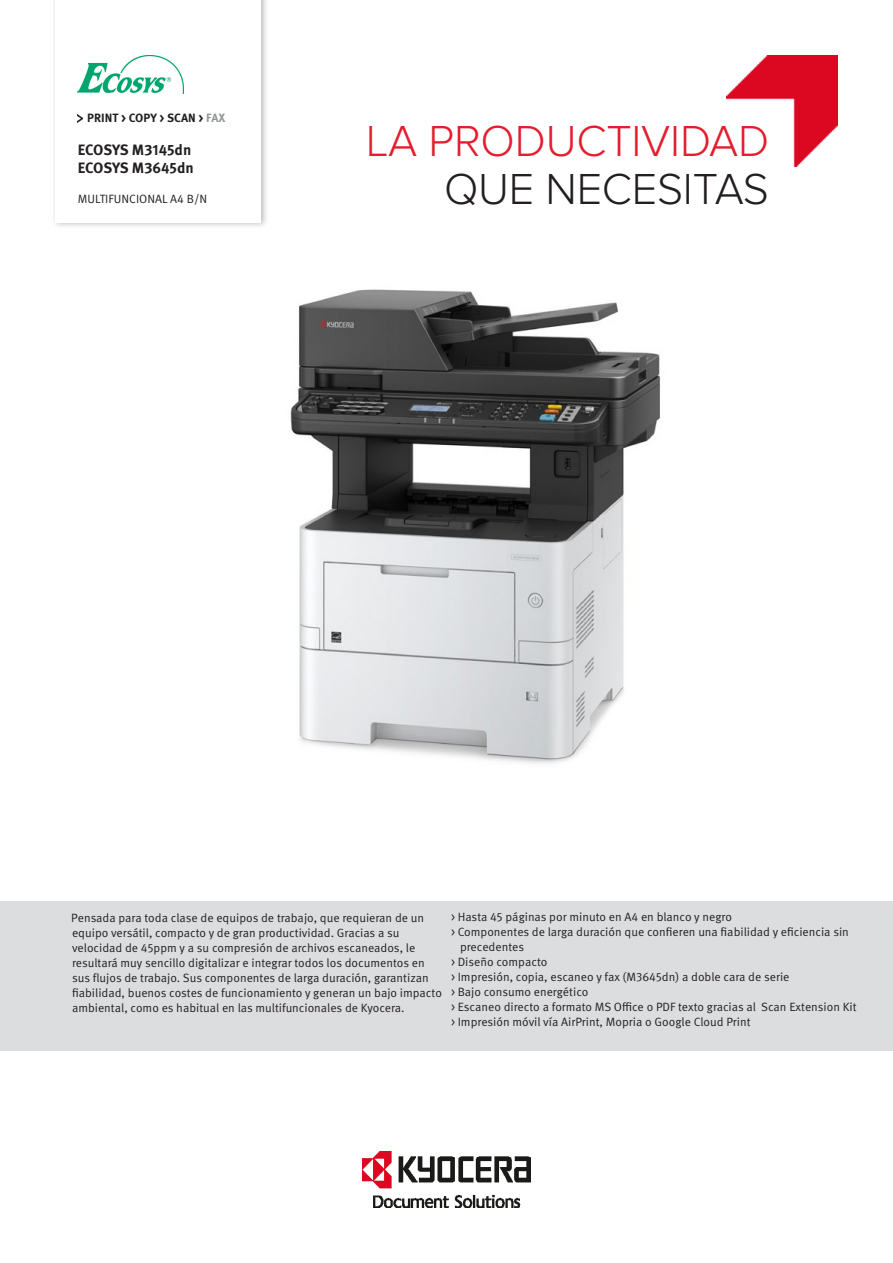
<style>
.page{position:relative;width:893px;height:1263px;background:#fff}
.page>*{position:absolute;margin:0;border:0;box-sizing:border-box;transform-origin:0 0}
.t1{font:300 45px "Proxima Nova";letter-spacing:-.005em;color:#e41d2f}
.t2{font:300 45px "Proxima Nova";letter-spacing:-.005em;color:#231f20}
.Note2{font:700 15px "Meta Pro";color:#231f20}
.Copy1a{font:12px/15px "Meta Pro Norm";color:#231f20}
.Note1{font:700 12px "Meta Pro";color:#231f20}
.Note3{font:12px "Meta Pro Norm";color:#231f20}
.s1{color:#939598}
</style>
<div class="page">
<img style="left:290px;top:289px;width:370px;height:475px">
<div style="left:51px;top:0;width:217px;height:229px;background:#231f20;opacity:.3"></div>
<div style="left:56px;top:0;width:205px;height:223px;background:#fff"></div>
<img style="left:362px;top:1152px;width:169px;height:55px">
<img style="left:78px;top:56px;width:106px;height:37px">
<img style="left:726px;top:56px;width:111px;height:111px">
<svg style="left:78px;top:114px;width:4px;height:8px"></svg>
<div style="left:0;top:901px;width:893px;height:149px;background:#dcdddf"></div>
<p class="Note1" style="left:87px;top:109px;width:140px">PRINT &gt; COPY &gt; SCAN &gt; <span class="s1">FAX</span></p>
<p class="Note2" style="left:78px;top:138px;width:115px">ECOSYS M3145dn</p>
<p class="Note2" style="left:78px;top:156px;width:117px">ECOSYS M3645dn</p>
<p class="Note3" style="left:78px;top:190px;width:131px">MULTIFUNCIONAL A4 B/N</p>
<p class="t1" style="left:366px;top:115px;width:405px">LA PRODUCTIVIDAD</p>
<p class="t2" style="left:444px;top:163px;width:326px">QUE NECESITAS</p>
<p class="Copy1a" style="left:71px;top:910px;width:372px">Pensada para toda clase de equipos de trabajo, que requieran de un equipo versátil, compacto y de gran productividad. Gracias a su velocidad de 45ppm y a su compresión de archivos escaneados, le resultará muy sencillo digitalizar e integrar todos los documentos en sus flujos de trabajo. Sus componentes de larga duración, garantizan fiabilidad, buenos costes de funcionamiento y generan un bajo impacto ambiental, como es habitual en las multifuncionales de Kyocera.</p>
<p class="Copy1a" style="left:451px;top:909px;width:282px">&gt; Hasta 45 páginas por minuto en A4 en blanco y negro</p>
<p class="Copy1a" style="left:460px;top:924px;width:390px;text-indent:-9px">&gt; Componentes de larga duración que confieren una fiabilidad y eficiencia sin precedentes</p>
<p class="Copy1a" style="left:451px;top:954px;width:98px">&gt; Diseño compacto</p>
<p class="Copy1a" style="left:451px;top:969px;width:340px">&gt; Impresión, copia, escaneo y fax (M3645dn) a doble cara de serie</p>
<p class="Copy1a" style="left:451px;top:984px;width:139px">&gt; Bajo consumo energético</p>
<p class="Copy1a" style="left:451px;top:999px;width:407px">&gt; Escaneo directo a formato MS Office o PDF texto gracias al Scan Extension Kit</p>
<p class="Copy1a" style="left:451px;top:1014px;width:301px">&gt; Impresión móvil vía AirPrint, Mopria o Google Cloud Print</p>
</div>
